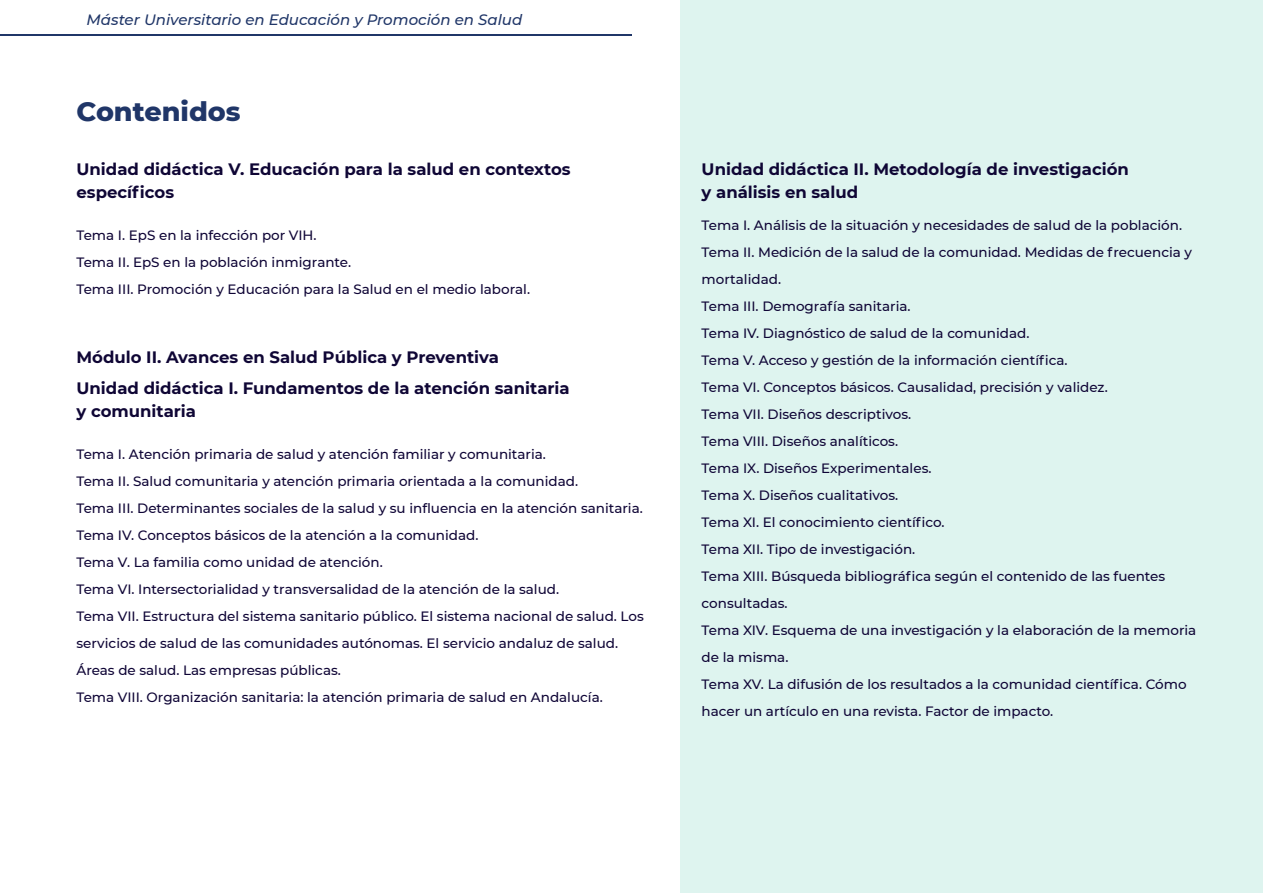
<style>
.page{position:relative;width:1263px;height:893px;background:#fff}
.page>*{position:absolute;margin:0;border:0;box-sizing:border-box;transform-origin:0 0}
.t1{font:800 27px "Montserrat";color:#203668}
.t2{font:700 16.5px/22.5px "Montserrat";color:#0f0635}
.t3{font:italic 500 15px "Montserrat";color:#203668}
.t4{font:500 13.5px/27px "Montserrat";color:#0f0536}
</style>
<div class="page">
<hr style="left:0;top:34px;width:631px;height:2px;background:#203668">
<div style="left:680px;top:0;width:583px;height:893px;background:#def4ef"></div>
<p class="t3" style="left:87px;top:9px;width:437px">Máster Universitario en Educación y Promoción en Salud</p>
<h1 class="t1" style="left:77px;top:91px;width:166px">Contenidos</h1>
<p class="t2" style="left:77px;top:157px;width:496px">Unidad didáctica V. Educación para la salud en contextos específicos</p>
<p class="t4" style="left:77px;top:221px;width:455px">Tema I. EpS en la infección por VIH.<br>Tema II. EpS en la población inmigrante.<br>Tema III. Promoción y Educación para la Salud en el medio laboral.</p>
<p class="t2" style="left:77px;top:345px;width:424px">Módulo II. Avances en Salud Pública y Preventiva</p>
<p class="t2" style="left:77px;top:376px;width:495px">Unidad didáctica I. Fundamentos de la atención sanitaria y comunitaria</p>
<p class="t4" style="left:77px;top:440px;width:569px">Tema I. Atención primaria de salud y atención familiar y comunitaria.<br>Tema II. Salud comunitaria y atención primaria orientada a la comunidad.<br>Tema III. Determinantes sociales de la salud y su influencia en la atención sanitaria.<br>Tema IV. Conceptos básicos de la atención a la comunidad.<br>Tema V. La familia como unidad de atención.<br>Tema VI. Intersectorialidad y transversalidad de la atención de la salud.<br>Tema VII. Estructura del sistema sanitario público. El sistema nacional de salud. Los servicios de salud de las comunidades autónomas. El servicio andaluz de salud.<br>Áreas de salud. Las empresas públicas.<br>Tema VIII. Organización sanitaria: la atención primaria de salud en Andalucía.</p>
<p class="t2" style="left:702px;top:157px;width:429px">Unidad didáctica II. Metodología de investigación y análisis en salud</p>
<p class="t4" style="left:702px;top:211px;width:496px">Tema I. Análisis de la situación y necesidades de salud de la población.<br>Tema II. Medición de la salud de la comunidad. Medidas de frecuencia y mortalidad.<br>Tema III. Demografía sanitaria.<br>Tema IV. Diagnóstico de salud de la comunidad.<br>Tema V. Acceso y gestión de la información científica.<br>Tema VI. Conceptos básicos. Causalidad, precisión y validez.<br>Tema VII. Diseños descriptivos.<br>Tema VIII. Diseños analíticos.<br>Tema IX. Diseños Experimentales.<br>Tema X. Diseños cualitativos.<br>Tema XI. El conocimiento científico.<br>Tema XII. Tipo de investigación.<br>Tema XIII. Búsqueda bibliográfica según el contenido de las fuentes consultadas.<br>Tema XIV. Esquema de una investigación y la elaboración de la memoria de la misma.<br>Tema XV. La difusión de los resultados a la comunidad científica. Cómo hacer un artículo en una revista. Factor de impacto.</p>
</div>
